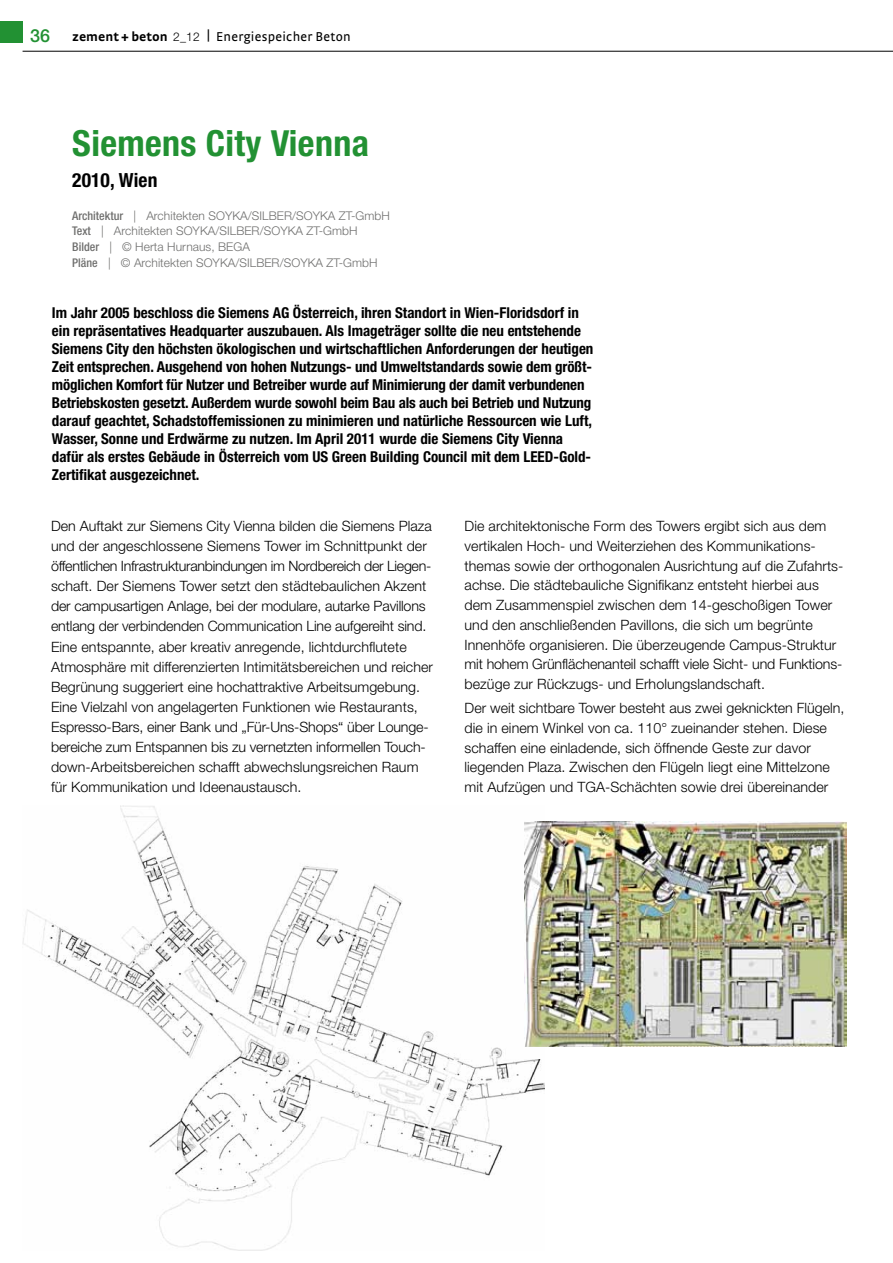
<style>
.page{position:relative;width:893px;height:1263px;background:#fff}
.page>*{position:absolute;margin:0;border:0;box-sizing:border-box;transform-origin:0 0}
.t1{font:700 condensed 36px "Helvetica Neue LT";letter-spacing:.01em;color:#229133}
.t2{font:700 condensed 19.5px "Helvetica Neue LT";letter-spacing:.005em;color:#000}
.t3{font:700 condensed 15px/18px "Helvetica Neue LT";color:#000}
.t4{font:300 14.25px/20.1px "Helvetica Neue LT";letter-spacing:.005em;color:#000}
.t5{font:13.5px "Strada";letter-spacing:.02em;color:#000}
.t6{font:300 12px/15.8px "Helvetica Neue LT";letter-spacing:.005em;color:#6f6f6e}
.s1{font-family:"Helvetica Neue LT";font-weight:500;font-size:18px;color:#229133}
.s2{font-weight:700}
.s3{font-family:"Helvetica Neue LT";font-weight:300;font-size:12px}
.s4{font-weight:500;font-stretch:condensed}
</style>
<div class="page">
<div style="left:0;top:21px;width:23px;height:22px;background:#229133"></div>
<hr style="left:23px;top:51px;width:870px;height:1px;background:#000">
<img style="left:23px;top:806px;width:521px;height:445px">
<img style="left:524px;top:821px;width:322px;height:225px">
<p class="t5" style="left:30px;top:29px;width:322px"><span class="s1">36</span> <span class="s2">zement + beton</span> <span class="s3">2_12</span> | Energiespeicher Beton</p>
<h1 class="t1" style="left:72px;top:121px;width:298px">Siemens City Vienna</h1>
<h2 class="t2" style="left:72px;top:168px;width:87px">2010, Wien</h2>
<p class="t6" style="left:72px;top:207px;width:319px"><span class="s4">Architektur</span> | Architekten SOYKA/SILBER/SOYKA ZT-GmbH <span class="s4">Text</span> | Architekten SOYKA/SILBER/SOYKA ZT-GmbH<br><span class="s4">Bilder</span> | © Herta Hurnaus, BEGA<br><span class="s4">Pläne</span> | © Architekten SOYKA/SILBER/SOYKA ZT-GmbH</p>
<p class="t3" style="left:52px;top:303px;width:543px">Im Jahr 2005 beschloss die Siemens AG Österreich, ihren Standort in Wien-Floridsdorf in ein repräsentatives Headquarter auszubauen. Als Imageträger sollte die neu entstehende Siemens City den höchsten ökologischen und wirtschaftlichen Anforderungen der heutigen Zeit entsprechen. Ausgehend von hohen Nutzungs- und Umweltstandards sowie dem größt&shy;möglichen Komfort für Nutzer und Betreiber wurde auf Minimierung der damit verbundenen Betriebskosten gesetzt. Außerdem wurde sowohl beim Bau als auch bei Betrieb und Nutzung darauf geachtet, Schadstoffemissionen zu minimieren und natürliche Ressourcen wie Luft, Wasser, Sonne und Erdwärme zu nutzen. Im April 2011 wurde die Siemens City Vienna dafür als erstes Gebäude in Österreich vom US Green Building Council mit dem LEED-Gold-Zertifikat ausgezeichnet.</p>
<p class="t4" style="left:51px;top:516px;width:384px">Den Auftakt zur Siemens City Vienna bilden die Siemens Plaza und der angeschlossene Siemens Tower im Schnittpunkt der öffentlichen Infrastrukturanbindungen im Nordbereich der Liegen&shy;schaft. Der Siemens Tower setzt den städtebaulichen Akzent der campusartigen Anlage, bei der modulare, autarke Pavillons entlang der verbindenden Communication Line aufgereiht sind.<br>Eine entspannte, aber kreativ anregende, lichtdurchflutete Atmosphäre mit differenzierten Intimitätsbereichen und reicher Begrünung suggeriert eine hochattraktive Arbeitsumgebung.<br>Eine Vielzahl von angelagerten Funktionen wie Restaurants, Espresso-Bars, einer Bank und „Für-Uns-Shops“ über Lounge&shy;bereiche zum Entspannen bis zu vernetzten informellen Touch&shy;down-Arbeitsbereichen schafft abwechslungsreichen Raum für Kommunikation und Ideenaustausch.</p>
<p class="t4" style="left:465px;top:516px;width:379px">Die architektonische Form des Towers ergibt sich aus dem vertikalen Hoch- und Weiterziehen des Kommunikations&shy;themas sowie der orthogonalen Ausrichtung auf die Zufahrts&shy;achse. Die städtebauliche Signifikanz entsteht hierbei aus dem Zusammenspiel zwischen dem 14-geschoßigen Tower und den anschließenden Pavillons, die sich um begrünte Innenhöfe organisieren. Die überzeugende Campus-Struktur mit hohem Grünflächenanteil schafft viele Sicht- und Funktions&shy;bezüge zur Rückzugs- und Erholungslandschaft.</p>
<p class="t4" style="left:465px;top:698px;width:381px">Der weit sichtbare Tower besteht aus zwei geknickten Flügeln, die in einem Winkel von ca. 110° zueinander stehen. Diese schaffen eine einladende, sich öffnende Geste zur davor liegenden Plaza. Zwischen den Flügeln liegt eine Mittelzone mit Aufzügen und TGA-Schächten sowie drei übereinander</p>
</div>
